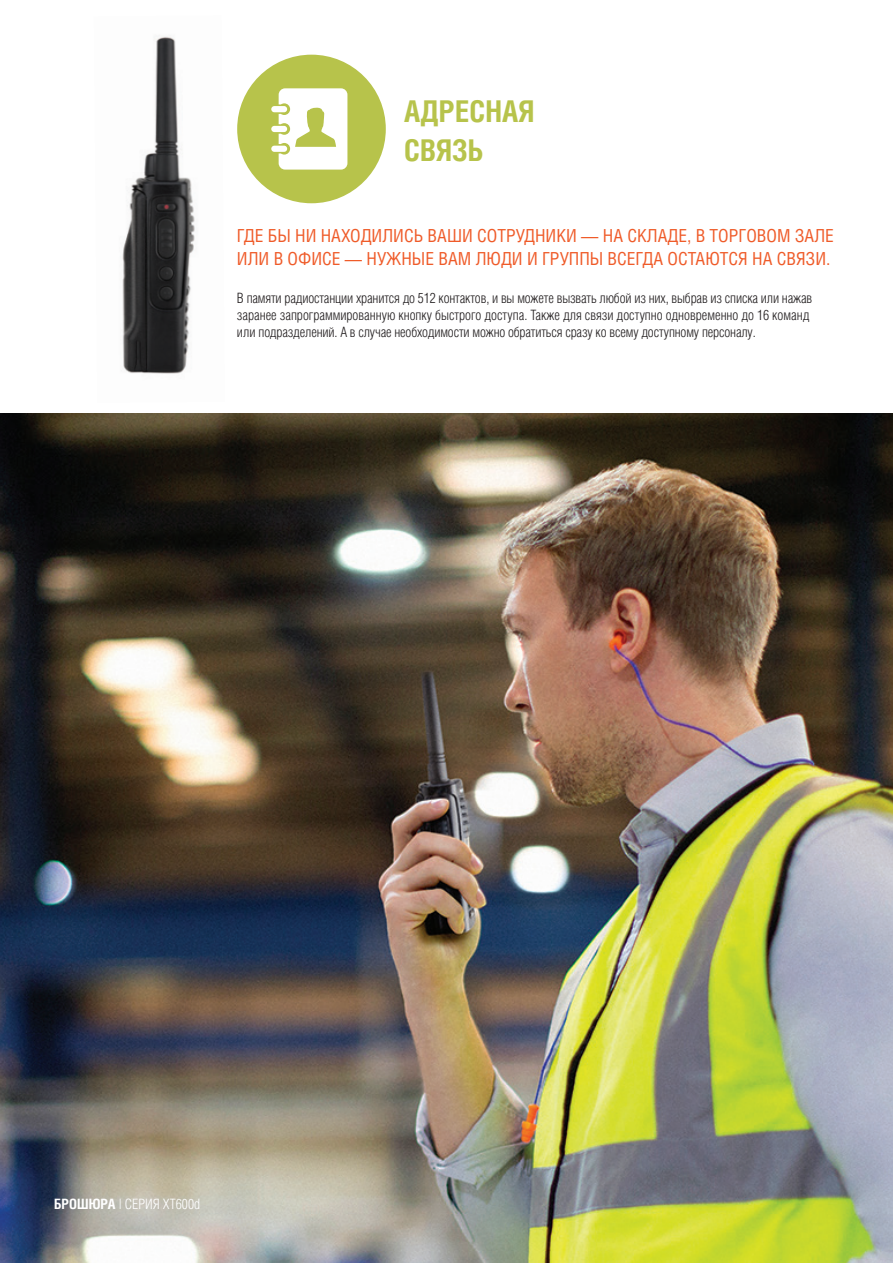
<style>
.page{position:relative;width:893px;height:1263px;background:#fff}
.page>*{position:absolute;margin:0;border:0;box-sizing:border-box;transform-origin:0 0}
.t1{font:700 30px/39px "Helios Cond C";color:#b7c34b}
.t2{font:18px/23.2px "Helios Cond C";color:#ef5b29}
.t3{font:14.25px/17.1px "Helios Cond Light C";letter-spacing:-.01em;color:#231f20}
.t4{font:14.25px "Helios Cond Light C";color:#fff}
.s1{font-family:"Helios Cond C";font-weight:700}
</style>
<div class="page">
<img style="left:0;top:413px;width:893px;height:850px">
<img style="left:122px;top:36px;width:73px;height:338px">
<div style="left:237px;top:55px;width:149px;height:148px;background:#b7c34b;border-radius:50%"></div>
<div style="left:271px;top:106px;width:16px;height:6px;background:#fff;border-radius:3px"></div>
<div style="left:271px;top:126px;width:16px;height:6px;background:#fff;border-radius:3px"></div>
<div style="left:271px;top:146px;width:16px;height:6px;background:#fff;border-radius:3px"></div>
<svg style="left:279px;top:88px;width:68px;height:82px"></svg>
<p class="t1" style="left:404px;top:91px;width:132px">АДРЕСНАЯ<br>СВЯЗЬ</p>
<p class="t2" style="left:237px;top:224px;width:598px">ГДЕ БЫ НИ НАХОДИЛИСЬ ВАШИ СОТРУДНИКИ — НА СКЛАДЕ, В ТОРГОВОМ ЗАЛЕ<br>ИЛИ В ОФИСЕ — НУЖНЫЕ ВАМ ЛЮДИ И ГРУППЫ ВСЕГДА ОСТАЮТСЯ НА СВЯЗИ.</p>
<p class="t3" style="left:237px;top:289px;width:577px">В памяти радиостанции хранится до 512 контактов, и вы можете вызвать любой из них, выбрав из списка или нажав заранее запрограммированную кнопку быстрого доступа. Также для связи доступно одновременно до 16 команд или подразделений. А в случае необходимости можно обратиться сразу ко всему доступному персоналу.</p>
<p class="t4" style="left:54px;top:1196px;width:148px"><span class="s1">БРОШЮРА</span> | СЕРИЯ XT600d</p>
</div>
